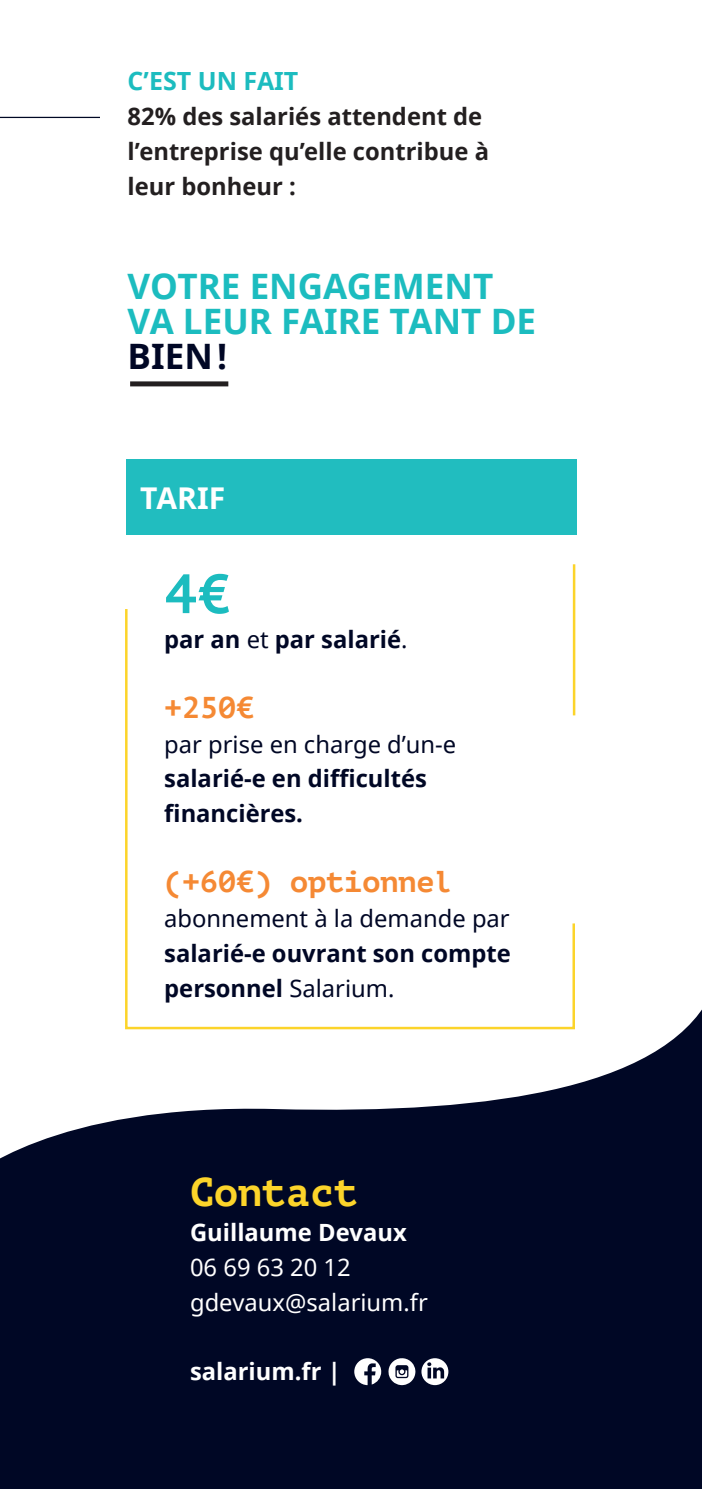
<style>
.page{position:relative;width:702px;height:1489px;background:#fff}
.page>*{position:absolute;margin:0;border:0;box-sizing:border-box;transform-origin:0 0}
.t1{font:700 55px "PT Mono";color:#1cbcbf}
.t2{font:700 40px "PT Mono";color:#fcd42a}
.t3{font:700 35px/34.8px "Noto Sans";color:#1cbcbf}
.t4{font:700 35px "Noto Sans";color:#000725}
.t5{font:700 30px "PT Mono";color:#f58934}
.t6{font:700 30px "Noto Sans";color:#fff}
.t7{font:700 25px "Noto Sans";color:#1cbcbf}
.t8{font:700 23.75px/34.8px "Noto Sans";color:#000725}
.t9{font:700 23.75px/34.8px "Noto Sans";color:#231f20}
.t10{font:23.75px "Noto Sans";color:#000725}
.t11{font:23.75px/34.8px "Noto Sans";color:#fff}
.t12{font:700 23.75px "Noto Sans";color:#fff}
.s1{font-weight:400}
</style>
<div class="page">
<svg style="left:0;top:1009px;width:702px;height:479px;fill:#000725"></svg>
<hr style="left:0;top:117px;width:100px;height:1px;background:#000824">
<div style="left:126px;top:459px;width:451px;height:76px;background:#21bdbf"></div>
<svg style="left:124px;top:606px;width:452px;height:424px"></svg>
<hr style="left:573px;top:564px;width:2px;height:151px;background:#fcd42a">
<svg style="left:354px;top:1357px;width:27px;height:27px"></svg>
<svg style="left:388px;top:1357px;width:27px;height:27px"></svg>
<svg style="left:421px;top:1357px;width:27px;height:27px"></svg>
<div style="left:130px;top:381px;width:98px;height:5px;background:#231f20"></div>
<p class="t7" style="left:128px;top:63px;width:172px">C’EST UN FAIT</p>
<p class="t9" style="left:128px;top:98px;width:363px">82% des salariés attendent de l’entreprise qu’elle contribue à leur bonheur :</p>
<h3 class="t3" style="left:128px;top:268px;width:410px">VOTRE ENGAGEMENT<br>VA LEUR FAIRE TANT DE</h3>
<h3 class="t4" style="left:128px;top:331px;width:101px">BIEN!</h3>
<p class="t6" style="left:140px;top:476px;width:86px">TARIF</p>
<h1 class="t1" style="left:164px;top:561px;width:68px">4€</h1>
<p class="t8" style="left:164px;top:621px;width:245px">par an <span class="s1">et</span> par salarié<span class="s1">.</span></p>
<p class="t5" style="left:164px;top:689px;width:91px">+250€</p>
<p class="t10" style="left:164px;top:727px;width:293px">par prise en charge d’un-e</p>
<p class="t8" style="left:164px;top:760px;width:264px">salarié-e en difficultés financières.</p>
<p class="t5" style="left:164px;top:863px;width:290px">(+60€) optionnel</p>
<p class="t10" style="left:164px;top:902px;width:347px">abonnement à la demande par</p>
<p class="t8" style="left:164px;top:935px;width:348px">salarié-e ouvrant son compte personnel <span class="s1">Salarium.</span></p>
<h2 class="t2" style="left:190px;top:1167px;width:170px">Contact</h2>
<p class="t12" style="left:190px;top:1215px;width:218px">Guillaume Devaux</p>
<p class="t11" style="left:190px;top:1248px;width:239px">06 69 63 20 12 gdevaux@salarium.fr</p>
<p class="t12" style="left:190px;top:1354px;width:152px">salarium.fr |</p>
</div>
